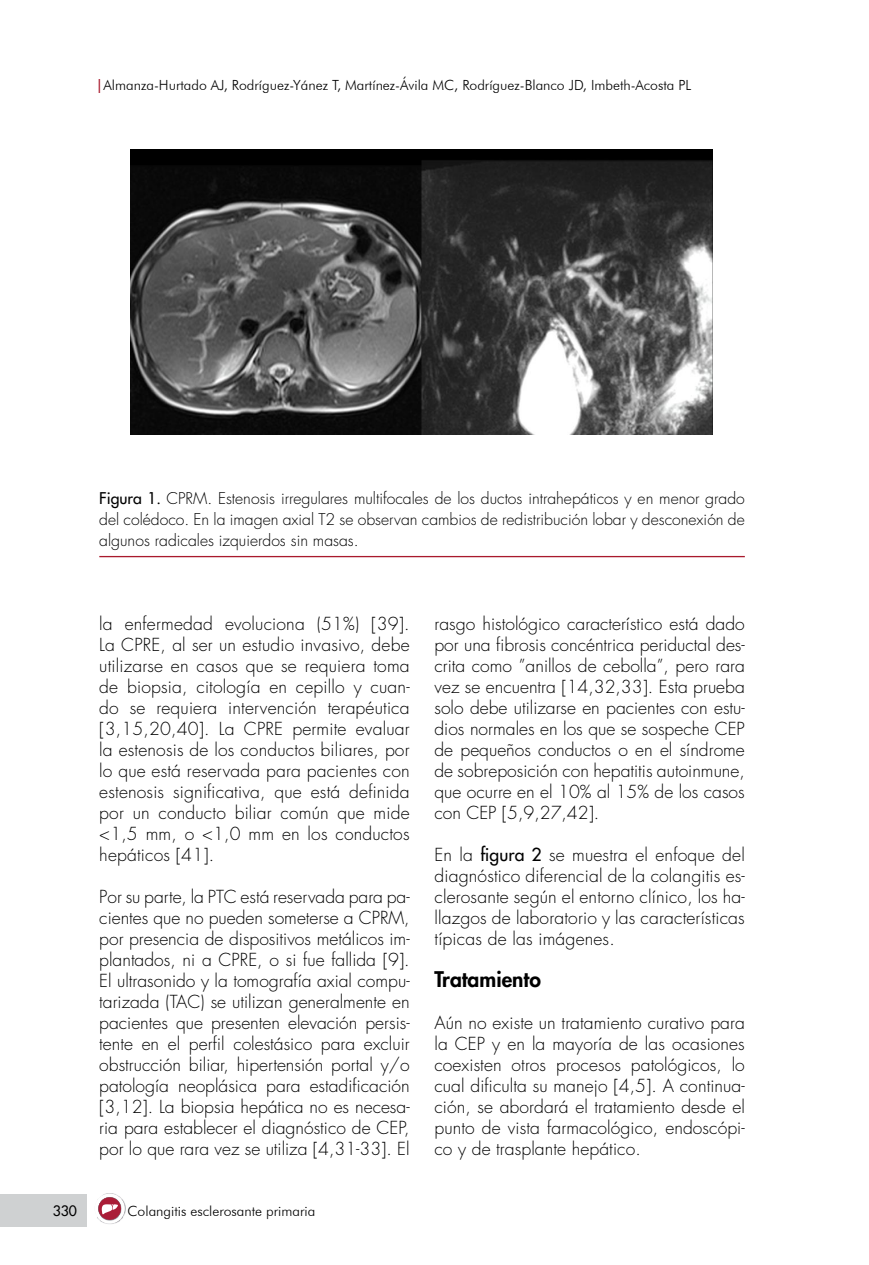
<style>
.page{position:relative;width:869px;height:1265px;background:#fff}
.page>*{position:absolute;margin:0;border:0;box-sizing:border-box;transform-origin:0 0}
.t1{font:800 21px "Futura Std";color:#000}
.t2{font:300 17.5px/21px "Futura Std";letter-spacing:.005em;color:#000;text-align:justify}
.t3{font:300 15.75px/21px "Futura Std";color:#000;text-align:justify}
.t4{font:300 14px "Futura BT";color:#000}
.t5{font:500 14px "Futura Std";color:#000}
.s1{font-family:"Futura Std";font-weight:500;color:#a91a2d}
.s2{font-weight:500}
</style>
<div class="page">
<svg style="left:97px;top:1193px;width:29px;height:31px"></svg>
<div style="left:0;top:1194px;width:87px;height:33px;background:#cfd1d2"></div>
<img style="left:130px;top:149px;width:582px;height:285px">
<hr style="left:99px;top:556px;width:645px;height:1px;background:#a91a2d">
<p class="t4" style="left:95px;top:76px;width:597px"><span class="s1">|</span>Almanza-Hurtado AJ, Rodríguez-Yánez T, Martínez-Ávila MC, Rodríguez-Blanco JD, Imbeth-Acosta PL</p>
<p class="t3" style="left:99px;top:488px;width:646px"><span class="s2">Figura 1.</span> CPRM. Estenosis irregulares multifocales de los ductos intrahepáticos y en menor grado del colédoco. En la imagen axial T2 se observan cambios de redistribución lobar y desconexión de algunos radicales izquierdos sin masas.</p>
<p class="t5" style="left:53px;top:1202px;width:26px">330</p>
<p class="t2" style="left:99px;top:614px;width:312px">la enfermedad evoluciona (51%) [39].<br>La CPRE, al ser un estudio invasivo, debe utilizarse en casos que se requiera toma de biopsia, citología en cepillo y cuan&shy;do se requiera intervención terapéutica [3,15,20,40]. La CPRE permite evaluar la estenosis de los conductos biliares, por lo que está reservada para pacientes con estenosis significativa, que está definida por un conducto biliar común que mide &lt;1,5 mm, o &lt;1,0 mm en los conductos hepáticos [41].</p>
<p class="t2" style="left:99px;top:887px;width:312px">Por su parte, la PTC está reservada para pa&shy;cientes que no pueden someterse a CPRM, por presencia de dispositivos metálicos im&shy;plantados, ni a CPRE, o si fue fallida [9].<br>El ultrasonido y la tomografía axial compu&shy;tarizada (TAC) se utilizan generalmente en pacientes que presenten elevación persis&shy;tente en el perfil colestásico para excluir obstrucción biliar, hipertensión portal y/o patología neoplásica para estadificación [3,12]. La biopsia hepática no es necesa&shy;ria para establecer el diagnóstico de CEP, por lo que rara vez se utiliza [4,31-33]. El</p>
<p class="t4" style="left:127px;top:1202px;width:189px">Colangitis esclerosante primaria</p>
<p class="t2" style="left:434px;top:614px;width:312px">rasgo histológico característico está dado por una fibrosis concéntrica periductal des&shy;crita como ”anillos de cebolla”, pero rara vez se encuentra [14,32,33]. Esta prueba solo debe utilizarse en pacientes con estu&shy;dios normales en los que se sospeche CEP de pequeños conductos o en el síndrome de sobreposición con hepatitis autoinmune, que ocurre en el 10% al 15% de los casos con CEP [5,9,27,42].</p>
<p class="t2" style="left:434px;top:845px;width:312px">En la <span class="s2">figura 2</span> se muestra el enfoque del diagnóstico diferencial de la colangitis es&shy;clerosante según el entorno clínico, los ha&shy;llazgos de laboratorio y las características típicas de las imágenes.</p>
<p class="t1" style="left:434px;top:966px;width:108px">Tratamiento</p>
<p class="t2" style="left:434px;top:1013px;width:312px">Aún no existe un tratamiento curativo para la CEP y en la mayoría de las ocasiones coexisten otros procesos patológicos, lo cual dificulta su manejo [4,5]. A continua&shy;ción, se abordará el tratamiento desde el punto de vista farmacológico, endoscópi&shy;co y de trasplante hepático.</p>
</div>
